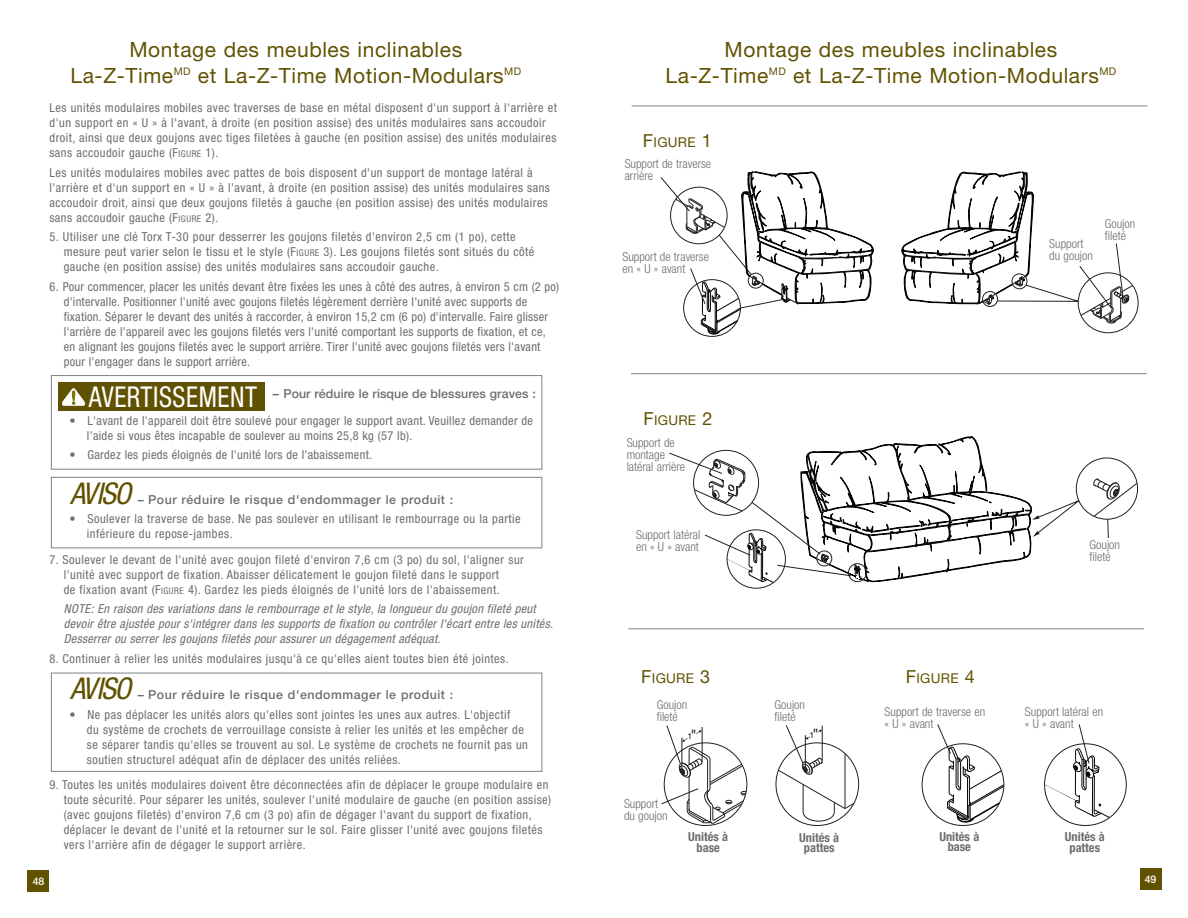
<style>
.page{position:relative;width:1188px;height:918px;background:#fff}
.page>*{position:absolute;margin:0;border:0;box-sizing:border-box;transform-origin:0 0}
.t1{font:italic condensed 30px "Helvetica Neue";letter-spacing:-.05em;color:#615201}
.t2{font:condensed 28.8px "Helvetica Neue";letter-spacing:.025em;color:#fff;scale:.9 1}
.t3{font:21px/25.5px "Helvetica Neue";letter-spacing:.03em;color:#615201;text-align:center}
.t4{font:13.5px "Helvetica Neue";letter-spacing:.02em;color:#615201}
.t5{font:condensed 12.3px/15px "Helvetica Neue";letter-spacing:.04em;color:#6c6d70}
.t6{font:condensed 12.3px/15px "Helvetica Neue";letter-spacing:.02em;color:#6c6d70}
.t7{font:italic condensed 12.3px/15px "Helvetica Neue";letter-spacing:.025em;color:#6c6d70}
.t8{font:300 condensed 12.3px/12px "Helvetica Neue";color:#6c6d70}
.t9{font:500 12.3px "Helvetica Neue";letter-spacing:.045em;color:#6c6d70}
.t10{font:700 condensed 12.3px/10.5px "Helvetica Neue";color:#6c6d70;text-align:center}
.t11{font:500 12.3px "Helvetica Neue";letter-spacing:.005em;color:#6c6d70}
.t12{font:500 10.5px "Helvetica Neue";color:#fff}
.t13{font:8.7px "Helvetica";color:#231f20}
.s1{font-size:9.3px}
.s2{font-size:18px}
.s3{font-size:12.9px;color:#050504}
</style>
<div class="page">
<div style="left:1140px;top:868px;width:21px;height:22px;background:#615201"></div>
<div style="left:28px;top:871px;width:21px;height:21px;background:#615201"></div>
<div style="left:51px;top:673px;width:491px;height:99px;border:1px solid #808285"></div>
<svg style="left:669px;top:436px;width:413px;height:147px"></svg>
<svg style="left:1093px;top:478px;width:45px;height:60px"></svg>
<svg style="left:661px;top:725px;width:86px;height:99px"></svg>
<svg style="left:778px;top:725px;width:77px;height:97px"></svg>
<svg style="left:937px;top:724px;width:67px;height:98px"></svg>
<svg style="left:1045px;top:724px;width:65px;height:94px"></svg>
<hr style="left:631px;top:373px;width:516px;height:1px;background:#808285">
<hr style="left:632px;top:106px;width:515px;height:1px;background:#808285">
<hr style="left:628px;top:628px;width:516px;height:1px;background:#808285">
<svg style="left:901px;top:171px;width:232px;height:153px"></svg>
<svg style="left:660px;top:171px;width:214px;height:163px"></svg>
<div style="left:51px;top:477px;width:491px;height:71px;border:1px solid #808285"></div>
<div style="left:51px;top:375px;width:491px;height:95px;border:1px solid #808285"></div>
<div style="left:58px;top:382px;width:207px;height:29px;background:#615201"></div>
<svg style="left:62px;top:388px;width:23px;height:18px"></svg>
<h3 class="t3" style="left:70px;top:39px;width:452px">Montage des meubles inclinables<br>La-Z-Time<sup>MD</sup> et La-Z-Time Motion-Modulars<sup>MD</sup></h3>
<p class="t5" style="left:49px;top:101px;width:509px">Les unités modulaires mobiles avec traverses de base en métal disposent d'un support à l'arrière et d'un support en « U » à l'avant, à droite (en position assise) des unités modulaires sans accoudoir droit, ainsi que deux goujons avec tiges filetées à gauche (en position assise) des unités modulaires sans accoudoir gauche (F<span class="s1">IGURE</span> 1).</p>
<p class="t5" style="left:49px;top:166px;width:502px">Les unités modulaires mobiles avec pattes de bois disposent d'un support de montage latéral à l'arrière et d'un support en « U » à l'avant, à droite (en position assise) des unités modulaires sans accoudoir droit, ainsi que deux goujons filetés à gauche (en position assise) des unités modulaires sans accoudoir gauche (F<span class="s1">IGURE</span> 2).</p>
<p class="t5" style="left:64px;top:230px;width:472px;text-indent:-14px">5. Utiliser une clé Torx T-30 pour desserrer les goujons filetés d'environ 2,5 cm (1 po), cette mesure peut varier selon le tissu et le style (F<span class="s1">IGURE</span> 3). Les goujons filetés sont situés du côté gauche (en position assise) des unités modulaires sans accoudoir gauche.</p>
<p class="t6" style="left:64px;top:280px;width:497px;text-indent:-14px">6. Pour commencer, placer les unités devant être fixées les unes à côté des autres, à environ 5 cm (2 po) d'intervalle. Positionner l'unité avec goujons filetés légèrement derrière l'unité avec supports de fixation. Séparer le devant des unités à raccorder, à environ 15,2 cm (6 po) d'intervalle. Faire glisser l'arrière de l'appareil avec les goujons filetés vers l'unité comportant les supports de fixation, et ce, en alignant les goujons filetés avec le support arrière. Tirer l'unité avec goujons filetés vers l'avant pour l'engager dans le support arrière.</p>
<h2 class="t2" style="left:89px;top:386px;width:189px">AVERTISSEMENT</h2>
<p class="t11" style="left:272px;top:389px;width:265px">-- Pour réduire le risque de blessures graves :</p>
<p class="t5" style="left:87px;top:414px;width:448px;text-indent:-17px">• L'avant de l'appareil doit être soulevé pour engager le support avant. Veuillez demander de l'aide si vous êtes incapable de soulever au moins 25,8 kg (57 lb).</p>
<p class="t5" style="left:70px;top:449px;width:304px">• Gardez les pieds éloignés de l'unité lors de l'abaissement.</p>
<h1 class="t1" style="left:70px;top:482px;width:63px">AVISO</h1>
<p class="t9" style="left:138px;top:495px;width:317px">– Pour réduire le risque d'endommager le produit :</p>
<p class="t5" style="left:87px;top:512px;width:435px;text-indent:-17px">• Soulever la traverse de base. Ne pas soulever en utilisant le rembourrage ou la partie inférieure du repose-jambes.</p>
<p class="t5" style="left:64px;top:553px;width:462px;text-indent:-14px">7. Soulever le devant de l'unité avec goujon fileté d'environ 7,6 cm (3 po) du sol, l'aligner sur l'unité avec support de fixation. Abaisser délicatement le goujon fileté dans le support<br>de fixation avant (F<span class="s1">IGURE</span> 4). Gardez les pieds éloignés de l'unité lors de l'abaissement.</p>
<p class="t7" style="left:64px;top:602px;width:491px">NOTE: En raison des variations dans le rembourrage et le style, la longueur du goujon fileté peut devoir être ajustée pour s'intégrer dans les supports de fixation ou contrôler l'écart entre les unités.<br>Desserrer ou serrer les goujons filetés pour assurer un dégagement adéquat.</p>
<p class="t5" style="left:49px;top:652px;width:461px">8. Continuer à relier les unités modulaires jusqu'à ce qu'elles aient toutes bien été jointes.</p>
<h1 class="t1" style="left:70px;top:678px;width:63px">AVISO</h1>
<p class="t9" style="left:138px;top:691px;width:317px">– Pour réduire le risque d'endommager le produit :</p>
<p class="t5" style="left:87px;top:708px;width:443px;text-indent:-17px">• Ne pas déplacer les unités alors qu'elles sont jointes les unes aux autres. L'objectif<br>du système de crochets de verrouillage consiste à relier les unités et les empêcher de se séparer tandis qu'elles se trouvent au sol. Le système de crochets ne fournit pas un soutien structurel adéquat afin de déplacer des unités reliées.</p>
<p class="t5" style="left:64px;top:778px;width:489px;text-indent:-14px">9. Toutes les unités modulaires doivent être déconnectées afin de déplacer le groupe modulaire en toute sécurité. Pour séparer les unités, soulever l'unité modulaire de gauche (en position assise) (avec goujons filetés) d'environ 7,6 cm (3 po) afin de dégager l'avant du support de fixation, déplacer le devant de l'unité et la retourner sur le sol. Faire glisser l'unité avec goujons filetés vers l'arrière afin de dégager le support arrière.</p>
<h3 class="t3" style="left:666px;top:39px;width:452px">Montage des meubles inclinables<br>La-Z-Time<sup>MD</sup> et La-Z-Time Motion-Modulars<sup>MD</sup></h3>
<p class="t4" style="left:643px;top:137px;width:70px"><span class="s2">F</span>IGURE <span class="s2">1</span></p>
<p class="t8" style="left:625px;top:159px;width:88px">Support de traverse arrière</p>
<p class="t8" style="left:1049px;top:238px;width:36px">Support</p>
<p class="t8" style="left:623px;top:251px;width:88px">Support de traverse</p>
<p class="t8" style="left:1049px;top:250px;width:45px">du goujon</p>
<p class="t8" style="left:623px;top:263px;width:64px">en « U » avant</p>
<p class="t8" style="left:1105px;top:219px;width:32px">Goujon fileté</p>
<p class="t4" style="left:643px;top:415px;width:70px"><span class="s2">F</span>IGURE <span class="s2">2</span></p>
<p class="t8" style="left:627px;top:438px;width:60px">Support de montage latéral arrière</p>
<p class="t8" style="left:636px;top:530px;width:66px">Support latéral en « U » avant</p>
<p class="t8" style="left:1090px;top:540px;width:32px">Goujon fileté</p>
<p class="t4" style="left:641px;top:673px;width:70px"><span class="s2">F</span>IGURE <span class="s2">3</span></p>
<p class="t4" style="left:906px;top:674px;width:70px"><span class="s2">F</span>IGURE <span class="s2">4</span></p>
<p class="t8" style="left:657px;top:700px;width:32px">Goujon fileté</p>
<p class="t8" style="left:775px;top:700px;width:32px">Goujon fileté</p>
<p class="t13" style="left:687px;top:730px;width:10px">1<span class="s3">"</span></p>
<p class="t13" style="left:809px;top:728px;width:10px">1<span class="s3">"</span></p>
<p class="t8" style="left:624px;top:799px;width:45px">Support du goujon</p>
<p class="t8" style="left:885px;top:707px;width:102px">Support de traverse en « U » avant</p>
<p class="t8" style="left:1025px;top:707px;width:80px">Support latéral en « U » avant</p>
<p class="t10" style="left:688px;top:833px;width:41px">Unités à base</p>
<p class="t10" style="left:939px;top:832px;width:41px">Unités à base</p>
<p class="t10" style="left:799px;top:833px;width:41px">Unités à pattes</p>
<p class="t10" style="left:1065px;top:833px;width:41px">Unités à pattes</p>
<p class="t12" style="left:33px;top:877px;width:13px">48</p>
<p class="t12" style="left:1145px;top:875px;width:13px">49</p>
</div>
